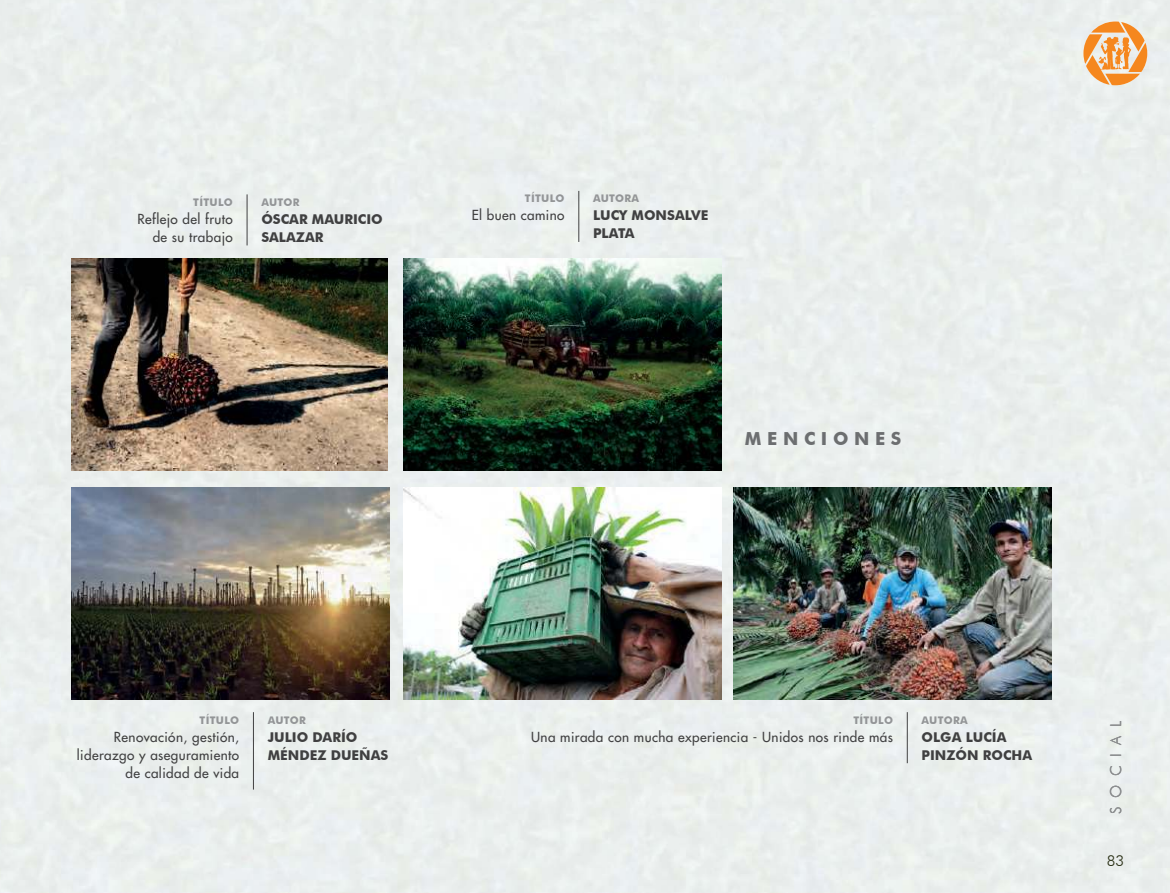
<style>
.page{position:relative;width:1170px;height:893px;background:#fff}
.page>*{position:absolute;margin:0;border:0;box-sizing:border-box;transform-origin:0 0}
.t1{font:700 18px "Futura BT";color:#6c6e70}
.t2{font:300 15px "Futura BT";color:#57585a}
.t3{font:300 15px "Futura BT";color:#252b10}
.t4{font:500 13.5px/18px "Futura Std";letter-spacing:.03em;color:#404041;text-align:right}
.t5{font:700 13.5px/18px "Futura BT";color:#404041}
.t6{font:700 10.5px "Futura BT";letter-spacing:.03em;color:#939597}
</style>
<div class="page">
<div style="left:0;top:0;width:1169px;height:893px;background:#eaefee"></div>
<img style="left:403px;top:487px;width:319px;height:212px">
<img style="left:71px;top:259px;width:317px;height:211px">
<img style="left:71px;top:487px;width:318px;height:212px">
<img style="left:404px;top:258px;width:317px;height:212px">
<img style="left:733px;top:487px;width:318px;height:212px">
<hr style="left:247px;top:194px;width:1px;height:51px;background:#404041">
<hr style="left:578px;top:191px;width:1px;height:51px;background:#404041">
<hr style="left:906px;top:712px;width:1px;height:51px;background:#404041">
<hr style="left:253px;top:712px;width:1px;height:77px;background:#404041">
<svg style="left:1083px;top:22px;width:63px;height:63px;background:#f0b67d"></svg>
<p class="t6" style="left:193px;top:198px;width:41px">TÍTULO</p>
<p class="t4" style="left:137px;top:210px;width:97px">Reflejo del fruto de su trabajo</p>
<p class="t6" style="left:261px;top:198px;width:40px">AUTOR</p>
<p class="t5" style="left:261px;top:211px;width:123px">ÓSCAR MAURICIO<br>SALAZAR</p>
<p class="t6" style="left:525px;top:194px;width:41px">TÍTULO</p>
<p class="t4" style="left:471px;top:207px;width:94px">El buen camino</p>
<p class="t6" style="left:593px;top:194px;width:48px">AUTORA</p>
<p class="t5" style="left:593px;top:207px;width:117px">LUCY MONSALVE<br>PLATA</p>
<h1 class="t1" style="left:744px;top:432px;width:158px">M E N C I O N E S</h1>
<p class="t6" style="left:199px;top:716px;width:41px">TÍTULO</p>
<p class="t4" style="left:77px;top:728px;width:164px">Renovación, gestión, liderazgo y aseguramiento de calidad de vida</p>
<p class="t2" style="left:1109px;top:814px;width:95px;rotate:-90deg">S O C I A L</p>
<p class="t6" style="left:853px;top:716px;width:41px">TÍTULO</p>
<p class="t4" style="left:531px;top:728px;width:363px">Una mirada con mucha experiencia - Unidos nos rinde más</p>
<p class="t6" style="left:268px;top:716px;width:40px">AUTOR</p>
<p class="t5" style="left:268px;top:729px;width:122px">JULIO DARÍO<br>MÉNDEZ DUEÑAS</p>
<p class="t6" style="left:921px;top:716px;width:48px">AUTORA</p>
<p class="t5" style="left:921px;top:729px;width:112px">OLGA LUCÍA<br>PINZÓN ROCHA</p>
<p class="t3" style="left:1106px;top:854px;width:19px">83</p>
</div>
